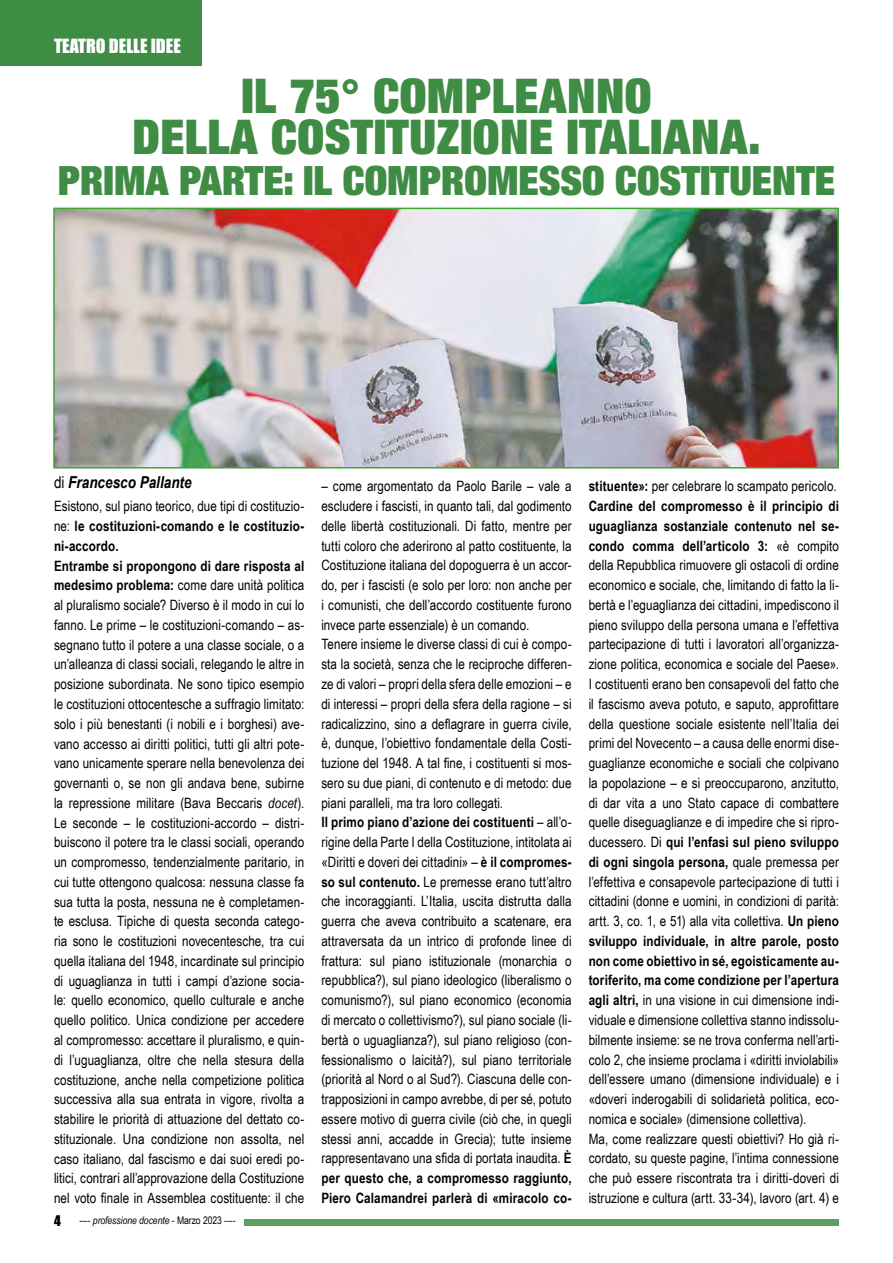
<style>
.page{position:relative;width:893px;height:1263px;background:#fff}
.page>*{position:absolute;margin:0;border:0;box-sizing:border-box;transform-origin:0 0}
.t1{font:900 expanded 48px "Helvetica Neue";letter-spacing:.01em;color:#3f8c44}
.t2{font:900 expanded 40.5px "Helvetica Neue";color:#3f8c44}
.t3{font:18px "Impact";color:#fff}
.t4{font:italic 700 16.5px "Arial Narrow";color:#000}
.t5{font:14.25px/19.8px "Arial Narrow";letter-spacing:.005em;color:#000;text-align:justify}
.t6{font:13.5px "Impact";color:#000}
.t7{font:10.5px "Arial Narrow";letter-spacing:-.005em;color:#000}
.s1{font-weight:400;font-style:normal}
.s2{font-weight:700}
.s3{font-style:italic}
</style>
<div class="page">
<div style="left:244px;top:1219px;width:595px;height:6px;background:#5d9e62"></div>
<div style="left:0;top:0;width:201px;height:65px;background:#3f8c44"></div>
<img style="left:56px;top:211px;width:780px;height:254px">
<div style="left:53px;top:208px;width:786px;height:260px;border:2px solid #3fa535"></div>
<p class="t3" style="left:54px;top:32px;width:128px">TEATRO DELLE IDEE</p>
<p class="t1" style="left:241px;top:65px;width:412px">IL 75° COMPLEANNO</p>
<p class="t1" style="left:132px;top:106px;width:630px">DELLA COSTITUZIONE ITALIANA.</p>
<p class="t2" style="left:58px;top:155px;width:779px">PRIMA PARTE: IL COMPROMESSO COSTITUENTE</p>
<p class="t4" style="left:54px;top:470px;width:139px"><span class="s1">di</span> Francesco Pallante</p>
<p class="t5" style="left:54px;top:496px;width:252px">Esistono, sul piano teorico, due tipi di costituzio&shy;ne: <span class="s2">le costituzioni-comando e le costituzio&shy;ni-accordo.</span></p>
<p class="t5" style="left:54px;top:555px;width:252px"><span class="s2">Entrambe si propongono di dare risposta al medesimo problema:</span> come dare unità politica al pluralismo sociale? Diverso è il modo in cui lo fanno. Le prime – le costituzioni-comando – as&shy;segnano tutto il potere a una classe sociale, o a un’alleanza di classi sociali, relegando le altre in posizione subordinata. Ne sono tipico esempio le costituzioni ottocentesche a suffragio limitato: solo i più benestanti (i nobili e i borghesi) ave&shy;vano accesso ai diritti politici, tutti gli altri pote&shy;vano unicamente sperare nella benevolenza dei governanti o, se non gli andava bene, subirne la repressione militare (Bava Beccaris <span class="s3">docet</span>).<br>Le seconde – le costituzioni-accordo – distri&shy;buiscono il potere tra le classi sociali, operando un compromesso, tendenzialmente paritario, in cui tutte ottengono qualcosa: nessuna classe fa sua tutta la posta, nessuna ne è completamen&shy;te esclusa. Tipiche di questa seconda catego&shy;ria sono le costituzioni novecentesche, tra cui quella italiana del 1948, incardinate sul principio di uguaglianza in tutti i campi d’azione socia&shy;le: quello economico, quello culturale e anche quello politico. Unica condizione per accedere al compromesso: accettare il pluralismo, e quin&shy;di l’uguaglianza, oltre che nella stesura della costituzione, anche nella competizione politica successiva alla sua entrata in vigore, rivolta a stabilire le priorità di attuazione del dettato co&shy;stituzionale. Una condizione non assolta, nel caso italiano, dal fascismo e dai suoi eredi po&shy;litici, contrari all’approvazione della Costituzione nel voto finale in Assemblea costituente: il che</p>
<p class="t6" style="left:54px;top:1210px;width:8px">4</p>
<p class="t7" style="left:79px;top:1213px;width:158px">---- <span class="s3">professione docente</span> - Marzo 2023 ----</p>
<p class="t5" style="left:321px;top:476px;width:252px">– come argomentato da Paolo Barile – vale a escludere i fascisti, in quanto tali, dal godimento delle libertà costituzionali. Di fatto, mentre per tutti coloro che aderirono al patto costituente, la Costituzione italiana del dopoguerra è un accor&shy;do, per i fascisti (e solo per loro: non anche per i comunisti, che dell’accordo costituente furono invece parte essenziale) è un comando.</p>
<p class="t5" style="left:321px;top:634px;width:252px">Tenere insieme le diverse classi di cui è compo&shy;sta la società, senza che le reciproche differen&shy;ze di valori – propri della sfera delle emozioni – e di interessi – propri della sfera della ragione – si radicalizzino, sino a deflagrare in guerra civile, è, dunque, l’obiettivo fondamentale della Costi&shy;tuzione del 1948. A tal fine, i costituenti si mos&shy;sero su due piani, di contenuto e di metodo: due piani paralleli, ma tra loro collegati.</p>
<p class="t5" style="left:321px;top:812px;width:252px"><span class="s2">Il primo piano d’azione dei costituenti</span> – all’o&shy;rigine della Parte I della Costituzione, intitolata ai «Diritti e doveri dei cittadini» – <span class="s2">è il compromes&shy;so sul contenuto.</span> Le premesse erano tutt’altro che incoraggianti. L’Italia, uscita distrutta dalla guerra che aveva contribuito a scatenare, era attraversata da un intrico di profonde linee di frattura: sul piano istituzionale (monarchia o repubblica?), sul piano ideologico (liberalismo o comunismo?), sul piano economico (economia di mercato o collettivismo?), sul piano sociale (li&shy;bertà o uguaglianza?), sul piano religioso (con&shy;fessionalismo o laicità?), sul piano territoriale (priorità al Nord o al Sud?). Ciascuna delle con&shy;trapposizioni in campo avrebbe, di per sé, potuto essere motivo di guerra civile (ciò che, in quegli stessi anni, accadde in Grecia); tutte insieme rappresentavano una sfida di portata inaudita. <span class="s2">È per questo che, a compromesso raggiunto, Piero Calamandrei parlerà di «miracolo co-</span></p>
<p class="t5" style="left:589px;top:476px;width:249px"><span class="s2">stituente»:</span> per celebrare lo scampato pericolo.</p>
<p class="t5" style="left:589px;top:496px;width:252px"><span class="s2">Cardine del compromesso è il principio di uguaglianza sostanziale contenuto nel se&shy;condo comma dell’articolo 3:</span> «è compito della Repubblica rimuovere gli ostacoli di ordine economico e sociale, che, limitando di fatto la li&shy;bertà e l’eguaglianza dei cittadini, impediscono il pieno sviluppo della persona umana e l’effettiva partecipazione di tutti i lavoratori all’organizza&shy;zione politica, economica e sociale del Paese».<br>I costituenti erano ben consapevoli del fatto che il fascismo aveva potuto, e saputo, approfittare della questione sociale esistente nell’Italia dei primi del Novecento – a causa delle enormi dise&shy;guaglianze economiche e sociali che colpivano la popolazione – e si preoccuparono, anzitutto, di dar vita a uno Stato capace di combattere quelle diseguaglianze e di impedire che si ripro&shy;ducessero. Di <span class="s2">qui l’enfasi sul pieno sviluppo di ogni singola persona,</span> quale premessa per l’effettiva e consapevole partecipazione di tutti i cittadini (donne e uomini, in condizioni di parità: artt. 3, co. 1, e 51) alla vita collettiva. <span class="s2">Un pieno sviluppo individuale, in altre parole, posto non come obiettivo in sé, egoisticamente au&shy;toriferito, ma come condizione per l’apertura agli altri,</span> in una visione in cui dimensione indi&shy;viduale e dimensione collettiva stanno indissolu&shy;bilmente insieme: se ne trova conferma nell’arti&shy;colo 2, che insieme proclama i «diritti inviolabili» dell’essere umano (dimensione individuale) e i «doveri inderogabili di solidarietà politica, eco&shy;nomica e sociale» (dimensione collettiva).</p>
<p class="t5" style="left:589px;top:1128px;width:252px">Ma, come realizzare questi obiettivi? Ho già ri&shy;cordato, su queste pagine, l’intima connessione che può essere riscontrata tra i diritti-doveri di istruzione e cultura (artt. 33-34), lavoro (art. 4) e</p>
</div>
